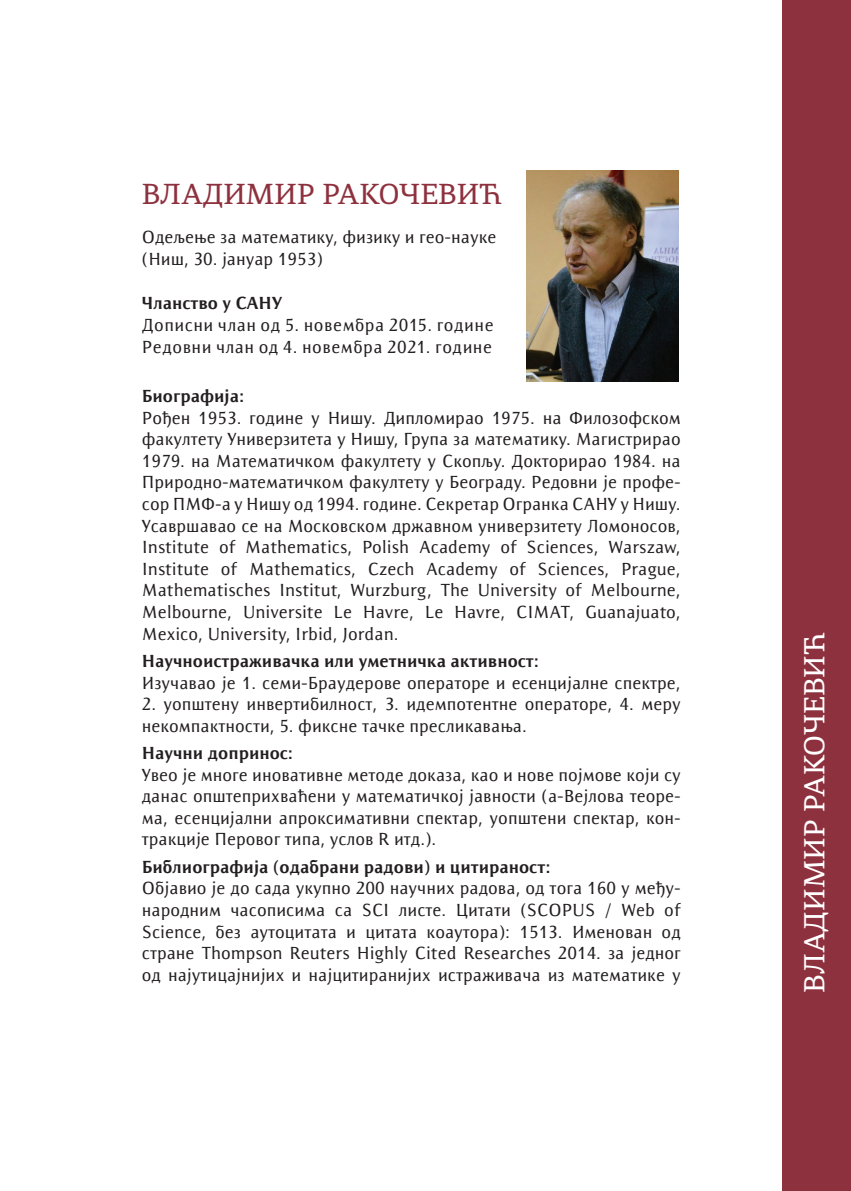
<style>
.page{position:relative;width:851px;height:1191px;background:#fff}
.page>*{position:absolute;margin:0;border:0;box-sizing:border-box;transform-origin:0 0}
.t1{font:28px "Adamant BG";color:#8e313e}
.t2{font:28px "Adamant BG";color:#fff}
.t3{font:18px/21.6px "Resavska BG Sans";color:#231f20;text-align:justify}
.t4{font:700 18px "Resavska BG Sans";color:#231f20}
.t5{font:18px/22px "Resavska BG Sans";letter-spacing:.025em;color:#231f20}
</style>
<div class="page">
<div style="left:782px;top:0;width:68px;height:1191px;background:#8e313e"></div>
<img style="left:526px;top:170px;width:152px;height:212px">
<h1 class="t1" style="left:142px;top:178px;width:42px">Владимир</h1>
<h1 class="t1" style="left:322px;top:178px;width:37px">Ракочеви</h1>
<h1 class="t1" style="left:479px;top:178px;width:24px">ћ</h1>
<p class="t3" style="left:142px;top:226px;width:356px">Одељење за математику, физику и гео-науке (Ниш, 30. јануар 1953)</p>
<p class="t4" style="left:142px;top:292px;width:142px">Чланство у САНУ</p>
<p class="t5" style="left:142px;top:314px;width:353px">Дописни члан од 5. новембра 2015. године<br>Редовни члан од 4. новембра 2021. године</p>
<p class="t4" style="left:142px;top:385px;width:104px">Биографија:</p>
<p class="t3" style="left:142px;top:407px;width:540px">Рођен 1953. године у Нишу. Дипломирао 1975. на Филозофском факултету Универзитета у Нишу, Група за математику. Магистрирао 1979. на Математичком факултету у Скопљу. Докторирао 1984. на П риродно-математичком факултету у Београду. Редовни је профе&shy;сор П МФ-а у Нишу од 1994. године. Секретар Огранка САНУ у Нишу.<br>Усавршавао се на Московском државном универзитету Ломоносов, Institute of Mathematics, Polish Academy of Sciences, Warszaw, Institute of Mathematics, Czech Academy of Sciences, Prague, Mathematisches Institut, Wurzburg, The University of Melbourne, Melbourne, Universite Le Havre, Le Havre, CIMAT, Guanajuato, Mexico, University, Irbid, Jordan.</p>
<p class="t4" style="left:142px;top:650px;width:399px">Научноистраживачка или уметничка активност:</p>
<p class="t3" style="left:142px;top:672px;width:540px">Изучавао је 1. семи-Браудерове операторе и есенцијалне спектре,</p>
<p class="t3" style="left:142px;top:693px;width:540px">2. уопштену инвертибилност, 3. идемпотентне операторе, 4. меру некомпактности, 5. фиксне тачке пресликавања.</p>
<p class="t4" style="left:142px;top:742px;width:153px">Научни допринос:</p>
<p class="t3" style="left:142px;top:764px;width:540px">Увео је многе иновативне методе доказа, као и нове појмове који су данас општеприхваћени у математичкој јавности (а-Вејлова теоре&shy;ма, есенцијални апроксимативни спектар, уопштени спектар, кон&shy;тракције П еровог типа, услов R итд.).</p>
<p class="t4" style="left:142px;top:856px;width:410px">Библиографија (одабрани радови) и цитираност:</p>
<p class="t3" style="left:142px;top:877px;width:540px">Објавио је до сада укупно 200 научних радова, од тога 160 у међу&shy;народним часописима са SCI листе. Цитати (SCOPUS / Web of Science, без аутоцитата и цитата коаутора): 1513. И менован од стране Thompson Reuters Highly Cited Researches 2014. за једног од најутицајнијих и најцитиранијих истраживача из математике у</p>
<h1 class="t2" style="left:797px;top:992px;width:361px;rotate:-90deg">Владимир Ракочевић</h1>
</div>
